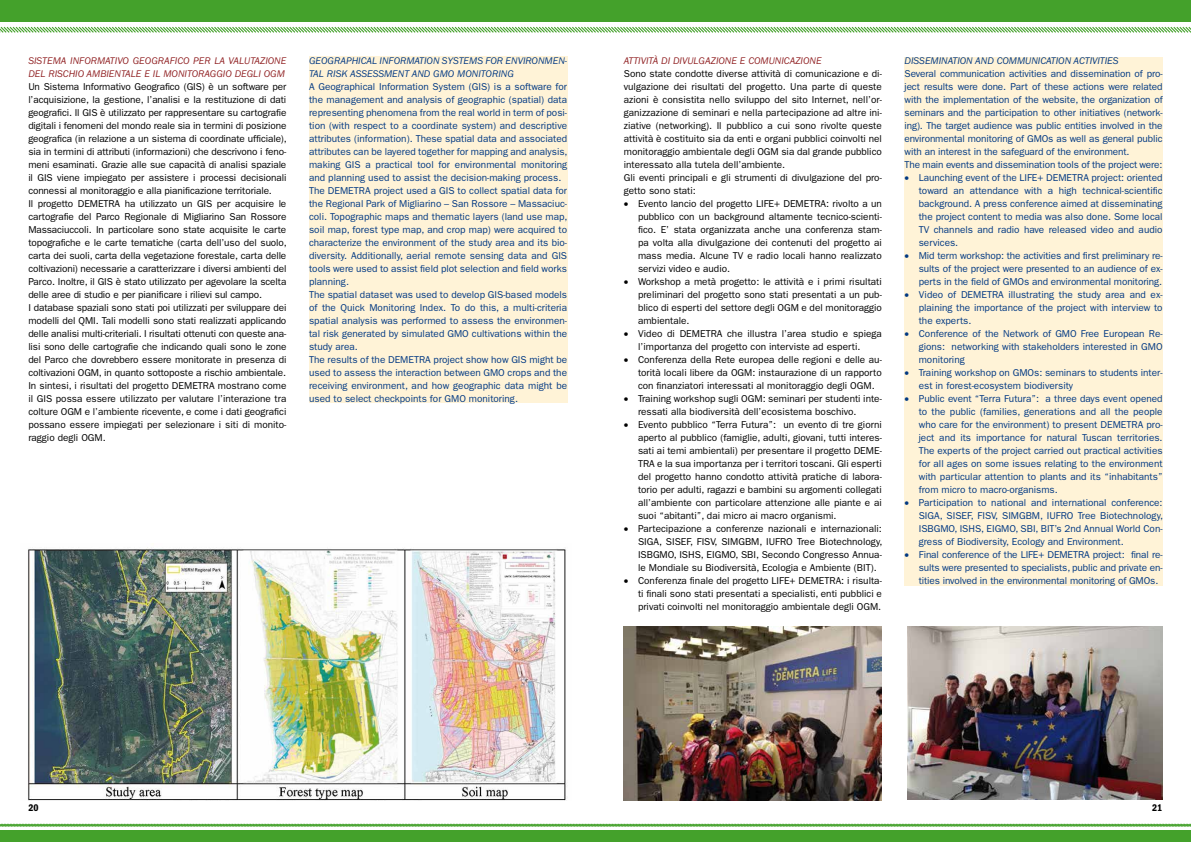
<style>
.page{position:relative;width:1191px;height:842px;background:#fff}
.page>*{position:absolute;margin:0;border:0;box-sizing:border-box;transform-origin:0 0}
.t1{font:10px/13px "ITC Franklin Gothic Std";letter-spacing:-.01em;color:#000;text-align:justify}
.t2{font:10px/13px "ITC Franklin Gothic Std";color:#003882;text-align:justify}
.t3{font:italic 10px/13px "ITC Franklin Gothic Std";color:#912224}
.t4{font:italic 10px/13px "ITC Franklin Gothic Std";color:#003882}
.t5{font:10px "ITC Franklin Gothic Std Dm Cd";color:#000}
</style>
<div class="page">
<div style="left:0;top:0;width:1191px;height:22px;background:#44a12b"></div>
<div style="left:0;top:831px;width:1191px;height:11px;background:#44a12b"></div>
<svg style="left:0;top:823px;width:1191px;height:4px;background:#8bc47c"></svg>
<svg style="left:0;top:26px;width:1191px;height:7px"></svg>
<div style="left:903px;top:57px;width:259px;height:528px;background:#fff3d7"></div>
<img style="left:28px;top:547px;width:539px;height:254px">
<img style="left:624px;top:627px;width:258px;height:174px">
<img style="left:907px;top:627px;width:255px;height:172px">
<div style="left:309px;top:57px;width:258px;height:346px;background:#fff3d7"></div>
<p class="t3" style="left:28px;top:54px;width:259px">SISTEMA INFORMATIVO GEOGRAFICO PER LA VALUTAZIONE<br>DEL RISCHIO AMBIENTALE E IL MONITORAGGIO DEGLI OGM</p>
<p class="t1" style="left:28px;top:80px;width:260px;text-align:left">Un Sistema Informativo Geografico (GIS) è un software per l’acquisizione, la gestione, l’analisi e la restituzione di dati geografici. Il GIS è utilizzato per rappresentare su cartografie digitali i fenomeni del mondo reale sia in termini di posizione geografica (in relazione a un sistema di coordinate ufficiale), sia in termini di attributi (informazioni) che descrivono i feno&shy;meni esaminati. Grazie alle sue capacità di analisi spaziale il GIS viene impiegato per assistere i processi decisionali connessi al monitoraggio e alla pianificazione territoriale.<br>Il progetto DEMETRA ha utilizzato un GIS per acquisire le cartografie del Parco Regionale di Migliarino San Rossore Massaciuccoli. In particolare sono state acquisite le carte topografiche e le carte tematiche (carta dell’uso del suolo, carta dei suoli, carta della vegetazione forestale, carta delle coltivazioni) necessarie a caratterizzare i diversi ambienti del Parco. Inoltre, il GIS è stato utilizzato per agevolare la scelta delle aree di studio e per pianificare i rilievi sul campo.<br>I database spaziali sono stati poi utilizzati per sviluppare dei modelli del QMI. Tali modelli sono stati realizzati applicando delle analisi multi-criteriali. I risultati ottenuti con queste ana&shy;lisi sono delle cartografie che indicando quali sono le zone del Parco che dovrebbero essere monitorate in presenza di coltivazioni OGM, in quanto sottoposte a rischio ambientale.<br>In sintesi, i risultati del progetto DEMETRA mostrano come il GIS possa essere utilizzato per valutare l’interazione tra colture OGM e l’ambiente ricevente, e come i dati geografici possano essere impiegati per selezionare i siti di monito&shy;raggio degli OGM.</p>
<p class="t4" style="left:309px;top:54px;width:260px">GEOGRAPHICAL INFORMATION SYSTEMS FOR ENVIRONMEN-<br>TAL RISK ASSESSMENT AND GMO MONITORING</p>
<p class="t2" style="left:309px;top:80px;width:260px;text-align:left">A Geographical Information System (GIS) is a software for the management and analysis of geographic (spatial) data representing phenomena from the real world in term of posi&shy;tion (with respect to a coordinate system) and descriptive attributes (information). These spatial data and associated attributes can be layered together for mapping and analysis, making GIS a practical tool for environmental monitoring and planning used to assist the decision-making process.<br>The DEMETRA project used a GIS to collect spatial data for the Regional Park of Migliarino – San Rossore – Massaciuc&shy;coli. Topographic maps and thematic layers (land use map, soil map, forest type map, and crop map) were acquired to characterize the environment of the study area and its bio&shy;diversity. Additionally, aerial remote sensing data and GIS tools were used to assist field plot selection and field works planning.<br>The spatial dataset was used to develop GIS-based models of the Quick Monitoring Index. To do this, a multi-criteria spatial analysis was performed to assess the environmen&shy;tal risk generated by simulated GMO cultivations within the study area.<br>The results of the DEMETRA project show how GIS might be used to assess the interaction between GMO crops and the receiving environment, and how geographic data might be used to select checkpoints for GMO monitoring.</p>
<p class="t3" style="left:624px;top:54px;width:199px">ATTIVITÀ DI DIVULGAZIONE E COMUNICAZIONE</p>
<p class="t1" style="left:624px;top:67px;width:259px;text-align:left">Sono state condotte diverse attività di comunicazione e di&shy;vulgazione dei risultati del progetto. Una parte di queste azioni è consistita nello sviluppo del sito Internet, nell’or&shy;ganizzazione di seminari e nella partecipazione ad altre ini&shy;ziative (networking). Il pubblico a cui sono rivolte queste attività è costituito sia da enti e organi pubblici coinvolti nel monitoraggio ambientale degli OGM sia dal grande pubblico interessato alla tutela dell’ambiente.<br>Gli eventi principali e gli strumenti di divulgazione del pro&shy;getto sono stati:</p>
<p class="t1" style="left:638px;top:197px;width:245px;text-indent:-14px">• Evento lancio del progetto LIFE+ DEMETRA: rivolto a un pubblico con un background altamente tecnico-scienti&shy;fico. E’ stata organizzata anche una conferenza stam&shy;pa volta alla divulgazione dei contenuti del progetto ai mass media. Alcune TV e radio locali hanno realizzato servizi video e audio.</p>
<p class="t1" style="left:638px;top:275px;width:245px;text-indent:-14px">• Workshop a metà progetto: le attività e i primi risultati preliminari del progetto sono stati presentati a un pub&shy;blico di esperti del settore degli OGM e del monitoraggio ambientale.</p>
<p class="t1" style="left:638px;top:327px;width:245px;text-indent:-14px">• Video di DEMETRA che illustra l’area studio e spiega l’importanza del progetto con interviste ad esperti.</p>
<p class="t1" style="left:638px;top:353px;width:245px;text-indent:-14px">• Conferenza della Rete europea delle regioni e delle au&shy;torità locali libere da OGM: instaurazione di un rapporto con finanziatori interessati al monitoraggio degli OGM.</p>
<p class="t1" style="left:638px;top:392px;width:245px;text-indent:-14px">• Training workshop sugli OGM: seminari per studenti inte&shy;ressati alla biodiversità dell’ecosistema boschivo.</p>
<p class="t1" style="left:638px;top:418px;width:245px;text-indent:-14px">• Evento pubblico “Terra Futura”: un evento di tre giorni aperto al pubblico (famiglie, adulti, giovani, tutti interes&shy;sati ai temi ambientali) per presentare il progetto DEME-TRA e la sua importanza per i territori toscani. Gli esperti del progetto hanno condotto attività pratiche di labora&shy;torio per adulti, ragazzi e bambini su argomenti collegati all’ambiente con particolare attenzione alle piante e ai suoi “abitanti”, dai micro ai macro organismi.</p>
<p class="t1" style="left:638px;top:522px;width:246px;text-indent:-14px">• Partecipazione a conferenze nazionali e internazionali:<br>SIGA, SISEF, FISV, SIMGBM, IUFRO Tree Biotechnology, ISBGMO, ISHS, EIGMO, SBI, Secondo Congresso Annua&shy;le Mondiale su Biodiversità, Ecologia e Ambiente (BIT).</p>
<p class="t1" style="left:638px;top:574px;width:245px;text-indent:-14px">• Conferenza finale del progetto LIFE+ DEMETRA: i risulta&shy;ti finali sono stati presentati a specialisti, enti pubblici e privati coinvolti nel monitoraggio ambientale degli OGM.</p>
<p class="t4" style="left:904px;top:54px;width:215px">DISSEMINATION AND COMMUNICATION ACTIVITIES</p>
<p class="t2" style="left:904px;top:67px;width:259px;text-align:left">Several communication activities and dissemination of pro&shy;ject results were done. Part of these actions were related with the implementation of the website, the organization of seminars and the participation to other initiatives (network&shy;ing). The target audience was public entities involved in the environmental monitoring of GMOs as well as general public with an interest in the safeguard of the environment.<br>The main events and dissemination tools of the project were:</p>
<p class="t2" style="left:918px;top:171px;width:245px;text-indent:-14px">• Launching event of the LIFE+ DEMETRA project: oriented toward an attendance with a high technical-scientific background. A press conference aimed at disseminating the project content to media was also done. Some local TV channels and radio have released video and audio services.</p>
<p class="t2" style="left:918px;top:249px;width:245px;text-indent:-14px">• Mid term workshop: the activities and first preliminary re&shy;sults of the project were presented to an audience of ex&shy;perts in the field of GMOs and environmental monitoring.</p>
<p class="t2" style="left:918px;top:288px;width:245px;text-indent:-14px">• Video of DEMETRA illustrating the study area and ex&shy;plaining the importance of the project with interview to the experts.</p>
<p class="t2" style="left:918px;top:327px;width:245px;text-indent:-14px">• Conference of the Network of GMO Free European Re&shy;gions: networking with stakeholders interested in GMO monitoring</p>
<p class="t2" style="left:918px;top:366px;width:245px;text-indent:-14px">• Training workshop on GMOs: seminars to students inter&shy;est in forest-ecosystem biodiversity</p>
<p class="t2" style="left:918px;top:392px;width:245px;text-indent:-14px">• Public event “Terra Futura”: a three days event opened to the public (families, generations and all the people who care for the environment) to present DEMETRA pro&shy;ject and its importance for natural Tuscan territories.<br>The experts of the project carried out practical activities for all ages on some issues relating to the environment with particular attention to plants and its “inhabitants” from micro to macro-organisms.</p>
<p class="t2" style="left:918px;top:496px;width:246px;text-indent:-14px">• Participation to national and international conference:<br>SIGA, SISEF, FISV, SIMGBM, IUFRO Tree Biotechnology, ISBGMO, ISHS, EIGMO, SBI, BIT’s 2nd Annual World Con&shy;gress of Biodiversity, Ecology and Environment.</p>
<p class="t2" style="left:918px;top:548px;width:245px;text-indent:-14px">• Final conference of the LIFE+ DEMETRA project: final re&shy;sults were presented to specialists, public and private en&shy;tities involved in the environmental monitoring of GMOs.</p>
<p class="t5" style="left:28px;top:802px;width:12px">20</p>
<p class="t5" style="left:1152px;top:802px;width:12px">21</p>
</div>
